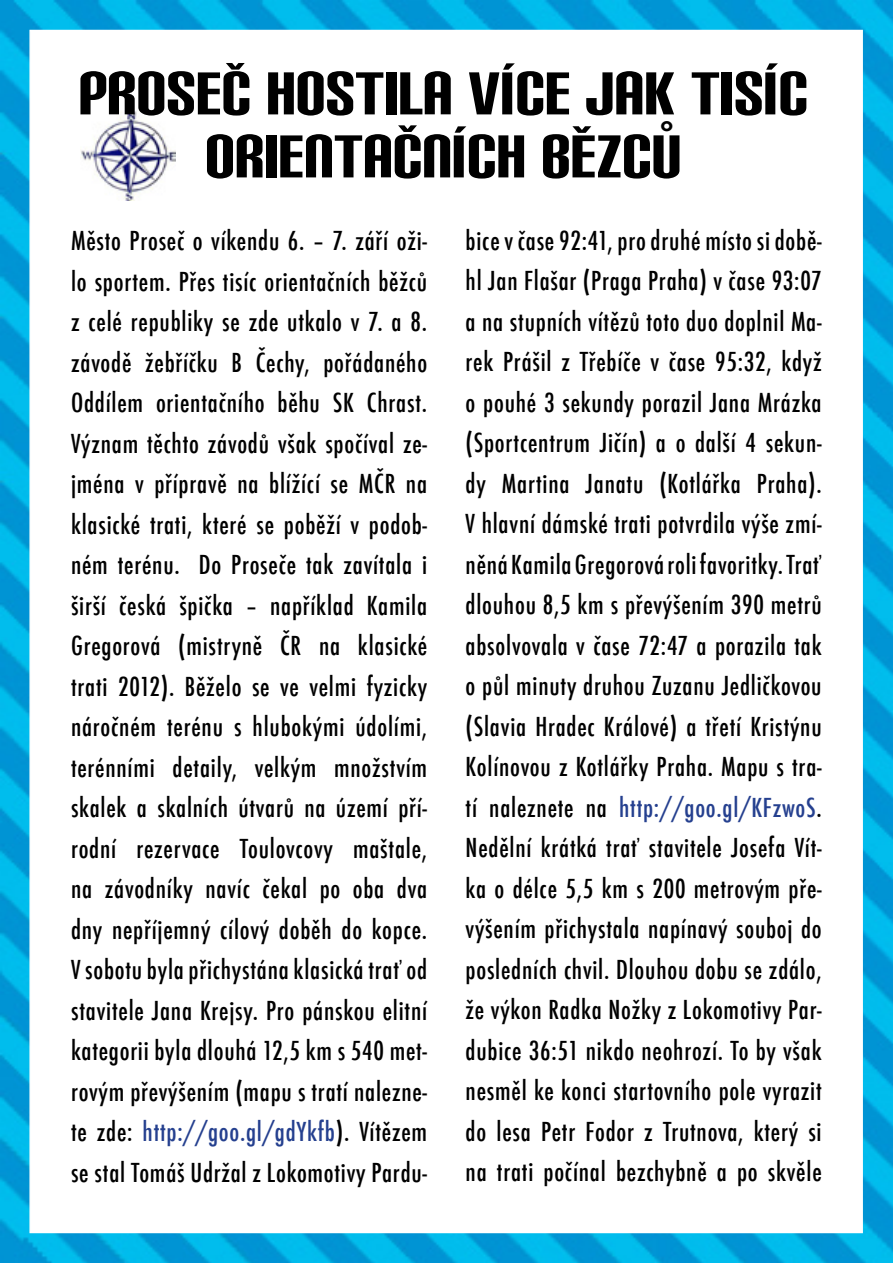
<style>
.page{position:relative;width:893px;height:1263px;background:#fff}
.page>*{position:absolute;margin:0;border:0;box-sizing:border-box;transform-origin:0 0}
.t1{font:72px/63px "Carbon Block";color:#000;text-align:center}
.t2{font:800 condensed 30px "Futura";color:#000}
.t3{font:500 condensed 25.5px/40.5px "Futura";letter-spacing:.03em;color:#000;text-align:justify}
.s1{color:#25408f}
</style>
<div class="page">
<img style="left:0;top:0;width:893px;height:1263px">
<div style="left:29px;top:30px;width:834px;height:1203px;background:#fff;border:1px solid #fff"></div>
<img style="left:81px;top:111px;width:94px;height:89px">
<h1 class="t1" style="left:225px;top:62px;width:23px">ˇ</h1>
<h1 class="t1" style="left:79px;top:62px;width:731px">PROSEC HOSTILA VÍCE JAK TISÍC<br>ORIENTACNÍCH BEZCU</h1>
<h1 class="t1" style="left:571px;top:125px;width:23px">ˇ</h1>
<p class="t2" style="left:658px;top:112px;width:20px">°</p>
<h1 class="t1" style="left:397px;top:125px;width:23px">ˇ</h1>
<p class="t3" style="left:71px;top:221px;width:358px">Město Proseč o víkendu 6. – 7. září oži&shy;lo sportem. Přes tisíc orientačních běžců z celé republiky se zde utkalo v 7. a 8. závodě žebříčku B Čechy, pořádaného Oddílem orientačního běhu SK Chrast.<br>Význam těchto závodů však spočíval ze&shy;jména v přípravě na blížící se MČR na klasické trati, které se poběží v podob&shy;ném terénu. Do Proseče tak zavítala i širší česká špička – například Kamila Gregorová (mistryně ČR na klasické trati 2012). Běželo se ve velmi fyzicky náročném terénu s hlubokými údolími, terénními detaily, velkým množstvím skalek a skalních útvarů na území pří&shy;rodní rezervace Toulovcovy maštale, na závodníky navíc čekal po oba dva dny nepříjemný cílový doběh do kopce.<br>V sobotu byla přichystána klasická trať od stavitele Jana Krejsy. Pro pánskou elitní kategorii byla dlouhá 12,5 km s 540 met&shy;rovým převýšením (mapu s tratí nalezne&shy;te zde: <span class="s1">http://goo.gl/gdYkfb</span>). Vítězem se stal Tomáš Udržal z Lokomotivy Pardu-</p>
<p class="t3" style="left:466px;top:220px;width:358px">bice v čase 92:41, pro druhé místo si době&shy;hl Jan Flašar (Praga Praha) v čase 93:07 a na stupních vítězů toto duo doplnil Ma&shy;rek Prášil z Třebíče v čase 95:32, když o pouhé 3 sekundy porazil Jana Mrázka (Sportcentrum Jičín) a o další 4 sekun&shy;dy Martina Janatu (Kotlářka Praha).<br>V hlavní dámské trati potvrdila výše zmí&shy;něná Kamila Gregorová roli favoritky. Trať dlouhou 8,5 km s převýšením 390 metrů absolvovala v čase 72:47 a porazila tak o půl minuty druhou Zuzanu Jedličkovou (Slavia Hradec Králové) a třetí Kristýnu Kolínovou z Kotlářky Praha. Mapu s tra&shy;tí naleznete na <span class="s1">http://goo.gl/KFzwoS</span>.<br>Nedělní krátká trať stavitele Josefa Vít&shy;ka o délce 5,5 km s 200 metrovým pře&shy;výšením přichystala napínavý souboj do posledních chvil. Dlouhou dobu se zdálo, že výkon Radka Nožky z Lokomotivy Par&shy;dubice 36:51 nikdo neohrozí. To by však nesměl ke konci startovního pole vyrazit do lesa Petr Fodor z Trutnova, který si na trati počínal bezchybně a po skvěle</p>
</div>
